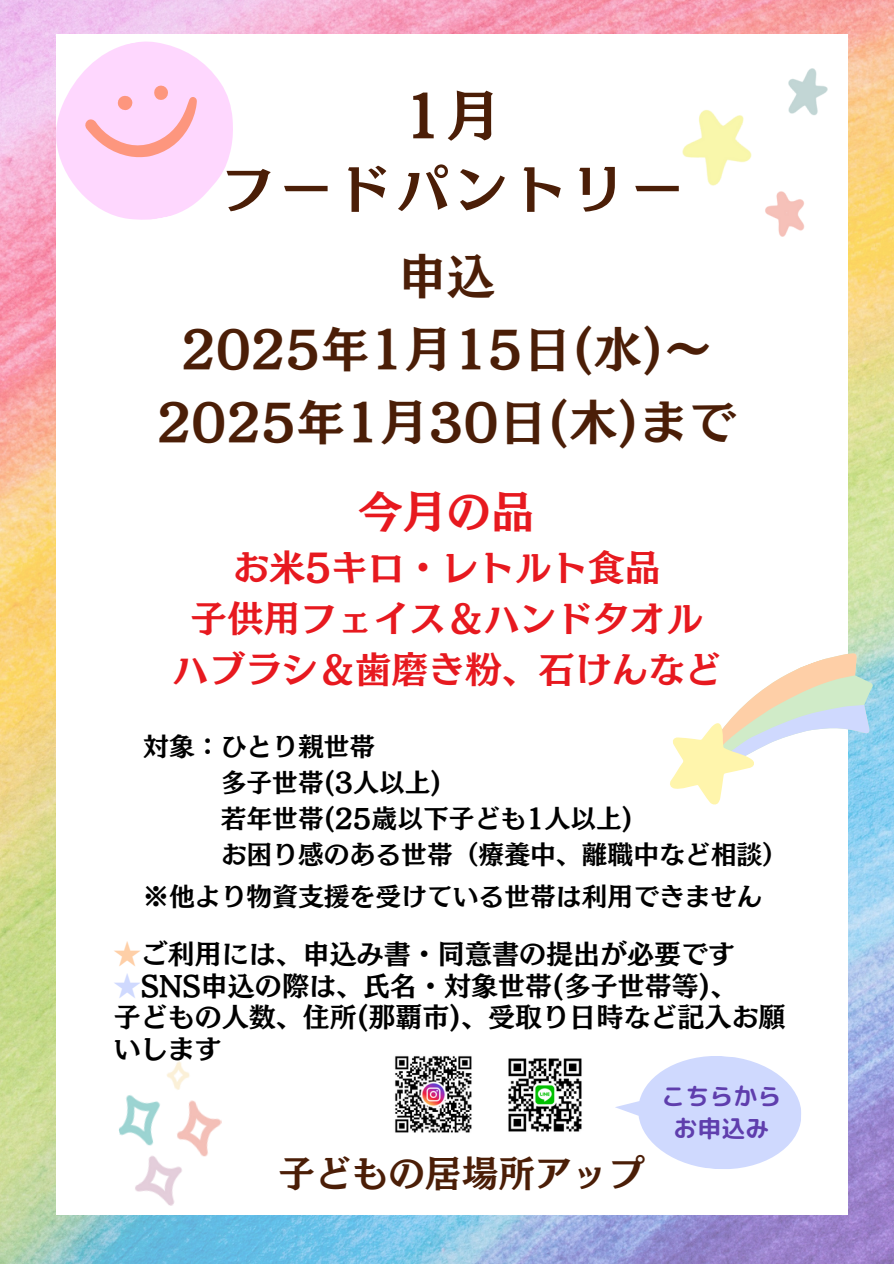
<style>
.page{position:relative;width:894px;height:1264px;background:#fff}
.page>*{position:absolute;margin:0;border:0;box-sizing:border-box;transform-origin:0 0}
.t1{font:54px/73.2px "Canva Mode Min A Std B";letter-spacing:.085em;color:#4b1e07;text-align:center}
.t2{font:48px/73.2px "Canva Mode Min A Std B";letter-spacing:.015em;color:#4b1e07;text-align:center}
.t3{font:44.1px "Canva Mode Min A Std B";color:#e7191f}
.t4{font:36.6px/50.7px "Canva Mode Min A Std B";color:#e7191f;text-align:center}
.t5{font:36.6px "Canva Mode Min A Std B";color:#4b1e07}
.t6{font:27px/31.5px "Canva Mode Min A Std B";color:#000}
.t7{font:25.8px/36px "Canva Mode Min A Std B";color:#000}
.t8{font:24px "rounded mplus 1 p bold";color:#5f3ead}
.s1{color:#fecfa7}
.s2{color:#cfd9fe}
</style>
<div class="page">
<img style="left:0;top:0;width:893px;height:1263px">
<div style="left:56px;top:34px;width:791px;height:1180px;background:#fff"></div>
<svg style="left:37px;top:27px;width:212px;height:208px"></svg>
<img style="left:682px;top:69px;width:145px;height:167px">
<img style="left:119px;top:1061px;width:103px;height:145px">
<svg style="left:670px;top:645px;width:218px;height:173px"></svg>
<img style="left:508px;top:1058px;width:74px;height:74px">
<img style="left:395px;top:1056px;width:77px;height:77px">
<svg style="left:638px;top:1056px;width:163px;height:113px"></svg>
<p class="t1" style="left:220px;top:78px;width:465px">1月<br>フードパントリー</p>
<h1 class="t2" style="left:157px;top:239px;width:581px">申込<br>2025年1月 15日 (水)～<br>2025年1月 30日 (木)まで</h1>
<p class="t3" style="left:358px;top:489px;width:178px">今月の品</p>
<p class="t4" style="left:172px;top:542px;width:550px">お米5キロ・レトルト食品<br>子供用フェイス＆ハンドタオルハブラシ＆歯磨き粉、石けんなど</p>
<h3 class="t7" style="left:220px;top:728px;width:568px;text-indent:-77px">対象：ひとり親世帯<br>多子世帯(3人以上)<br>若年世帯(25歳以下子ども1人以上)<br>お困り感のある世帯（療養中、離職中など相談）</h3>
<h3 class="t7" style="left:143px;top:878px;width:620px">※他より物資支援を受けている世帯は利用できません</h3>
<h5 class="t6" style="left:114px;top:938px;width:622px"><span class="s1">★</span>ご利用には、申込み書・同意書の提出が必要です</h5>
<h5 class="t6" style="left:114px;top:969px;width:673px"><span class="s2">★</span>SNS申込の際は、氏名・対象世帯(多子世帯等)、<br>子どもの人数、住所(那覇市)、受取り日時など記入お願いします</h5>
<h4 class="t8" style="left:661px;top:1078px;width:121px">こちらから</h4>
<p class="t8" style="left:673px;top:1111px;width:97px">お申込み</p>
<h2 class="t5" style="left:278px;top:1154px;width:368px">子どもの居場所アップ</h2>
</div>
